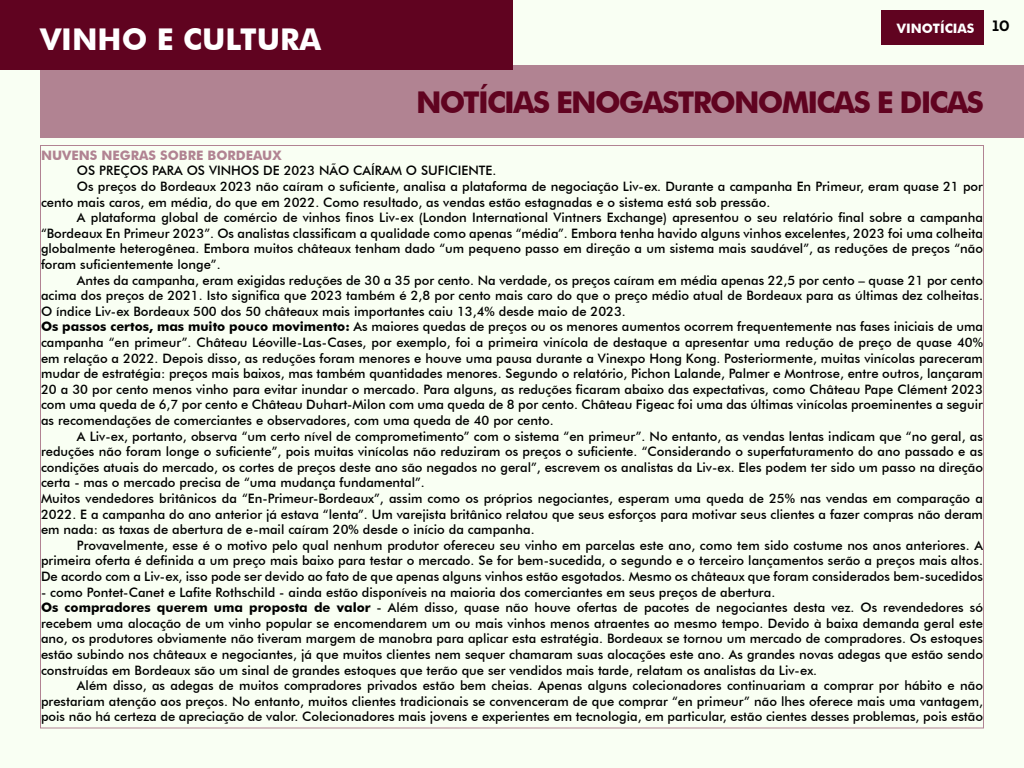
<style>
.page{position:relative;width:1024px;height:768px;background:#f9fff3}
.page>*{position:absolute;margin:0;border:0;box-sizing:border-box;transform-origin:0 0}
.t1{font:700 30px "Futura BT";letter-spacing:-.06em;color:#600320}
.t2{font:700 30px "Futura BT";color:#fff}
.t3{font:500 13px/15.6px "Futura BT";color:#000}
.t4{font:700 13px "Futura BT";color:#b18392}
.t5{font:700 13px "Futura BT";color:#fff}
.s1{font-weight:700}
</style>
<div class="page">
<div style="left:882px;top:10px;width:102px;height:34px;background:#600320"></div>
<div style="left:40px;top:65px;width:984px;height:73px;background:#b18392"></div>
<div style="left:0;top:0;width:513px;height:70px;background:#600320"></div>
<h1 class="t2" style="left:40px;top:21px;width:283px">VINHO E CULTURA</h1>
<p class="t5" style="left:897px;top:21px;width:114px">VINOTÍCIAS <sup>10</sup></p>
<h1 class="t1" style="left:416px;top:84px;width:569px">NOTÍCIAS ENOGASTRONOMICAS E DICAS</h1>
<p class="t4" style="left:41px;top:147px;width:242px">NUVENS NEGRAS SOBRE BORDEAUX</p>
<p class="t3" style="left:77px;top:163px;width:421px">OS PREÇOS PARA OS VINHOS DE 2023 NÃO CAÍRAM O SUFICIENTE.</p>
<p class="t3" style="left:77px;top:179px;width:907px">Os preços do Bordeaux 2023 não caíram o suficiente, analisa a plataforma de negociação Liv-ex. Durante a campanha En Primeur, eram quase 21 por</p>
<p class="t3" style="left:41px;top:194px;width:731px">cento mais caros, em média, do que em 2022. Como resultado, as vendas estão estagnadas e o sistema está sob pressão.</p>
<p class="t3" style="left:77px;top:210px;width:907px">A plataforma global de comércio de vinhos finos Liv-ex (London International Vintners Exchange) apresentou o seu relatório final sobre a campanha</p>
<p class="t3" style="left:41px;top:225px;width:943px">“Bordeaux En Primeur 2023”. Os analistas classificam a qualidade como apenas “média”. Embora tenha havido alguns vinhos excelentes, 2023 foi uma colheita</p>
<p class="t3" style="left:41px;top:241px;width:944px">globalmente heterogênea. Embora muitos châteaux tenham dado “um pequeno passo em direção a um sistema mais saudável”, as reduções de preços “não</p>
<p class="t3" style="left:41px;top:257px;width:181px">foram suficientemente longe”.</p>
<p class="t3" style="left:77px;top:272px;width:907px">Antes da campanha, eram exigidas reduções de 30 a 35 por cento. Na verdade, os preços caíram em média apenas 22,5 por cento – quase 21 por cento</p>
<p class="t3" style="left:41px;top:288px;width:943px">acima dos preços de 2021. Isto significa que 2023 também é 2,8 por cento mais caro do que o preço médio atual de Bordeaux para as últimas dez colheitas.</p>
<p class="t3" style="left:41px;top:303px;width:586px">O índice Liv-ex Bordeaux 500 dos 50 châteaux mais importantes caiu 13,4% desde maio de 2023.</p>
<p class="t3" style="left:41px;top:319px;width:944px"><span class="s1">Os passos certos, mas muito pouco movimento:</span> As maiores quedas de preços ou os menores aumentos ocorrem frequentemente nas fases iniciais de uma</p>
<p class="t3" style="left:41px;top:335px;width:944px">campanha “en primeur”. Château Léoville-Las-Cases, por exemplo, foi a primeira vinícola de destaque a apresentar uma redução de preço de quase 40%</p>
<p class="t3" style="left:41px;top:350px;width:944px">em relação a 2022. Depois disso, as reduções foram menores e houve uma pausa durante a Vinexpo Hong Kong. Posteriormente, muitas vinícolas pareceram</p>
<p class="t3" style="left:41px;top:366px;width:943px">mudar de estratégia: preços mais baixos, mas também quantidades menores. Segundo o relatório, Pichon Lalande, Palmer e Montrose, entre outros, lançaram</p>
<p class="t3" style="left:41px;top:381px;width:943px">20 a 30 por cento menos vinho para evitar inundar o mercado. Para alguns, as reduções ficaram abaixo das expectativas, como Château Pape Clément 2023</p>
<p class="t3" style="left:41px;top:397px;width:943px">com uma queda de 6,7 por cento e Château Duhart-Milon com uma queda de 8 por cento. Château Figeac foi uma das últimas vinícolas proeminentes a seguir</p>
<p class="t3" style="left:41px;top:413px;width:514px">as recomendações de comerciantes e observadores, com uma queda de 40 por cento.</p>
<p class="t3" style="left:77px;top:428px;width:907px">A Liv-ex, portanto, observa “um certo nível de comprometimento” com o sistema “en primeur”. No entanto, as vendas lentas indicam que “no geral, as</p>
<p class="t3" style="left:41px;top:444px;width:943px">reduções não foram longe o suficiente”, pois muitas vinícolas não reduziram os preços o suficiente. “Considerando o superfaturamento do ano passado e as</p>
<p class="t3" style="left:41px;top:459px;width:943px">condições atuais do mercado, os cortes de preços deste ano são negados no geral”, escrevem os analistas da Liv-ex. Eles podem ter sido um passo na direção</p>
<p class="t3" style="left:41px;top:475px;width:385px">certa - mas o mercado precisa de “uma mudança fundamental”.</p>
<p class="t3" style="left:41px;top:491px;width:943px">Muitos vendedores britânicos da “En-Primeur-Bordeaux”, assim como os próprios negociantes, esperam uma queda de 25% nas vendas em comparação a</p>
<p class="t3" style="left:41px;top:506px;width:944px">2022. E a campanha do ano anterior já estava “lenta”. Um varejista britânico relatou que seus esforços para motivar seus clientes a fazer compras não deram</p>
<p class="t3" style="left:41px;top:522px;width:495px">em nada: as taxas de abertura de e-mail caíram 20% desde o início da campanha.</p>
<p class="t3" style="left:77px;top:537px;width:907px">Provavelmente, esse é o motivo pelo qual nenhum produtor ofereceu seu vinho em parcelas este ano, como tem sido costume nos anos anteriores. A</p>
<p class="t3" style="left:41px;top:553px;width:944px">primeira oferta é definida a um preço mais baixo para testar o mercado. Se for bem-sucedida, o segundo e o terceiro lançamentos serão a preços mais altos.</p>
<p class="t3" style="left:41px;top:569px;width:944px">De acordo com a Liv-ex, isso pode ser devido ao fato de que apenas alguns vinhos estão esgotados. Mesmo os châteaux que foram considerados bem-sucedidos</p>
<p class="t3" style="left:41px;top:584px;width:944px">- como Pontet-Canet e Lafite Rothschild - ainda estão disponíveis na maioria dos comerciantes em seus preços de abertura.<br><span class="s1">Os compradores querem uma proposta de valor</span> - Além disso, quase não houve ofertas de pacotes de negociantes desta vez. Os revendedores só recebem uma alocação de um vinho popular se encomendarem um ou mais vinhos menos atraentes ao mesmo tempo. Devido à baixa demanda geral este ano, os produtores obviamente não tiveram margem de manobra para aplicar esta estratégia. Bordeaux se tornou um mercado de compradores. Os estoques estão subindo nos châteaux e negociantes, já que muitos clientes nem sequer chamaram suas alocações este ano. As grandes novas adegas que estão sendo construídas em Bordeaux são um sinal de grandes estoques que terão que ser vendidos mais tarde, relatam os analistas da Liv-ex.</p>
<p class="t3" style="left:41px;top:678px;width:944px;text-align:justify;text-indent:36px">Além disso, as adegas de muitos compradores privados estão bem cheias. Apenas alguns colecionadores continuariam a comprar por hábito e não prestariam atenção aos preços. No entanto, muitos clientes tradicionais se convenceram de que comprar “en primeur” não lhes oferece mais uma vantagem, pois não há certeza de apreciação de valor. Colecionadores mais jovens e experientes em tecnologia, em particular, estão cientes desses problemas, pois estão</p>
</div>
